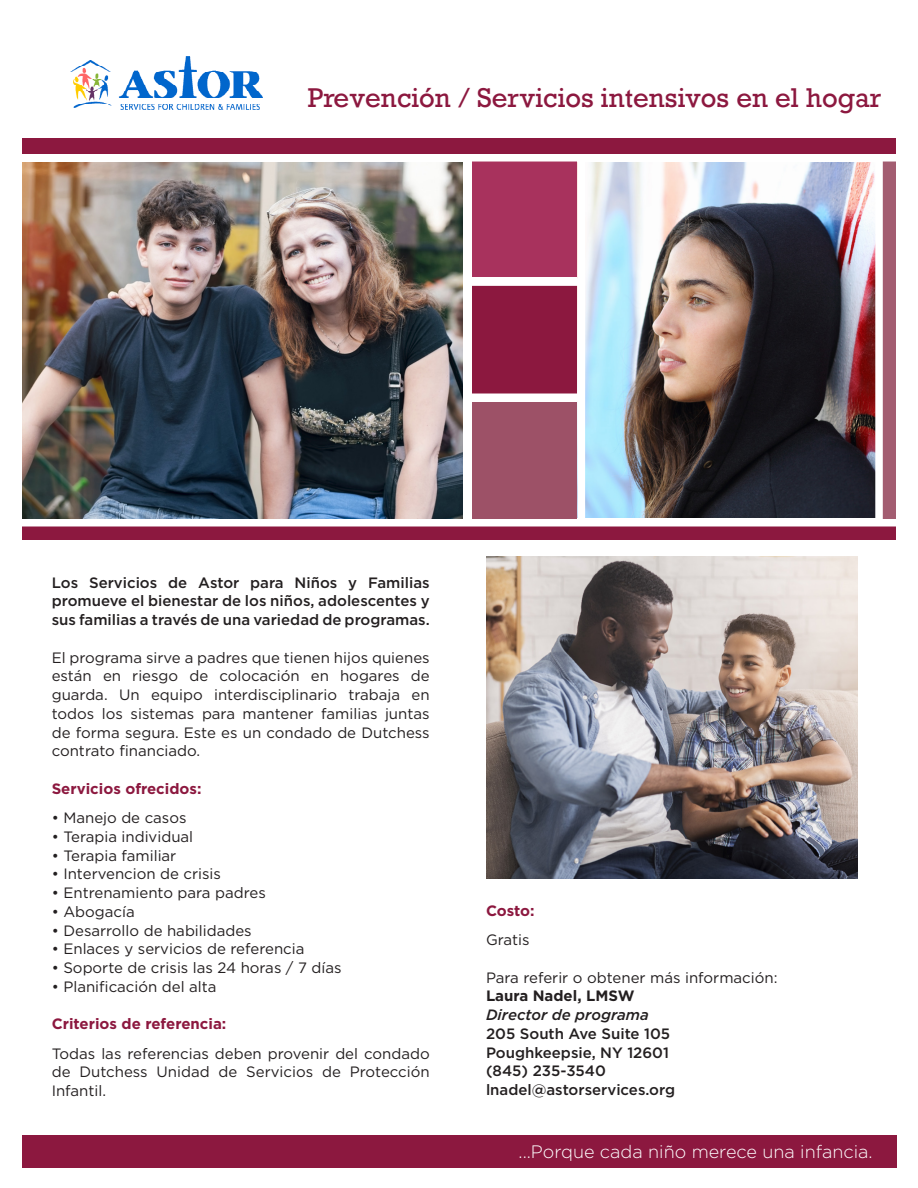
<style>
.page{position:relative;width:918px;height:1188px;background:#fff}
.page>*{position:absolute;margin:0;border:0;box-sizing:border-box;transform-origin:0 0}
.t1{font:25.5px "Rockwell";color:#8c183f}
.t2{font:300 18px "Gotham";color:#fff}
.t3{font:15px/18.8px "Gotham";color:#231f20;text-align:justify}
.t4{font:500 15px/18.8px "Gotham";color:#231f20;text-align:justify}
.t5{font:700 15px "Gotham";color:#8c183f}
.t6{font:italic 500 15px "Gotham";color:#231f20}
.t7{font:700 15px "Gotham";color:#231f20}
</style>
<div class="page">
<div style="left:22px;top:1135px;width:874px;height:32px;background:#8c183f"></div>
<img style="left:22px;top:162px;width:440px;height:356px">
<img style="left:585px;top:162px;width:290px;height:355px">
<div style="left:883px;top:158px;width:21px;height:362px;background:#a35d71"></div>
<div style="left:472px;top:285px;width:105px;height:116px;background:#8c183f"></div>
<div style="left:472px;top:402px;width:105px;height:118px;background:#9d5167"></div>
<div style="left:472px;top:161px;width:105px;height:116px;background:#a8325d"></div>
<div style="left:465px;top:278px;width:119px;height:8px;background:#fff"></div>
<div style="left:465px;top:394px;width:119px;height:7px;background:#fff"></div>
<div style="left:0;top:154px;width:918px;height:8px;background:#fff"></div>
<div style="left:14px;top:523px;width:899px;height:16px;background:#8c183f"></div>
<div style="left:0;top:519px;width:918px;height:7px;background:#fff"></div>
<img style="left:486px;top:556px;width:371px;height:322px">
<div style="left:14px;top:138px;width:890px;height:16px;background:#8c183f"></div>
<div style="left:896px;top:130px;width:22px;height:413px;background:#fff"></div>
<div style="left:0;top:96px;width:22px;height:468px;background:#fff"></div>
<img style="left:70px;top:56px;width:193px;height:54px">
<p class="t1" style="left:308px;top:82px;width:575px">Prevención / Servicios intensivos en el hogar</p>
<p class="t4" style="left:52px;top:573px;width:380px">Los Servicios de Astor para Niños y Familias promueve el bienestar de los niños, adolescentes y sus familias a través de una variedad de programas.</p>
<p class="t3" style="left:52px;top:648px;width:379px">El programa sirve a padres que tienen hijos quienes están en riesgo de colocación en hogares de guarda. Un equipo interdisciplinario trabaja en todos los sistemas para mantener familias juntas de forma segura. Este es un condado de Dutchess contrato financiado.</p>
<p class="t5" style="left:52px;top:779px;width:151px">Servicios ofrecidos:</p>
<p class="t3" style="left:52px;top:808px;width:136px">• Manejo de casos</p>
<p class="t3" style="left:52px;top:827px;width:143px">• Terapia individual</p>
<p class="t3" style="left:52px;top:846px;width:126px">• Terapia familiar</p>
<p class="t3" style="left:52px;top:864px;width:171px">• Intervencion de crisis</p>
<p class="t3" style="left:52px;top:883px;width:216px">• Entrenamiento para padres</p>
<p class="t3" style="left:52px;top:902px;width:85px">• Abogacía</p>
<p class="t3" style="left:52px;top:921px;width:202px">• Desarrollo de habilidades</p>
<p class="t3" style="left:52px;top:939px;width:254px">• Enlaces y servicios de referencia</p>
<p class="t3" style="left:52px;top:958px;width:291px">• Soporte de crisis las 24 horas / 7 días</p>
<p class="t3" style="left:52px;top:977px;width:166px">• Planificación del alta</p>
<p class="t5" style="left:52px;top:1014px;width:176px">Criterios de referencia:</p>
<p class="t3" style="left:52px;top:1044px;width:380px">Todas las referencias deben provenir del condado de Dutchess Unidad de Servicios de Protección Infantil.</p>
<p class="t5" style="left:486px;top:901px;width:50px">Costo:</p>
<p class="t3" style="left:486px;top:930px;width:45px">Gratis</p>
<p class="t3" style="left:486px;top:968px;width:293px">Para referir o obtener más información:</p>
<p class="t7" style="left:486px;top:986px;width:150px">Laura Nadel, LMSW</p>
<p class="t6" style="left:486px;top:1005px;width:164px">Director de programa</p>
<p class="t4" style="left:486px;top:1024px;width:186px">205 South Ave Suite 105</p>
<p class="t4" style="left:486px;top:1043px;width:185px">Poughkeepsie, NY 12601</p>
<p class="t4" style="left:486px;top:1062px;width:122px">(845) 235-3540</p>
<p class="t4" style="left:486px;top:1080px;width:191px">lnadel@astorservices.org</p>
<p class="t2" style="left:519px;top:1140px;width:356px">...Porque cada niño merece una infancia.</p>
</div>
